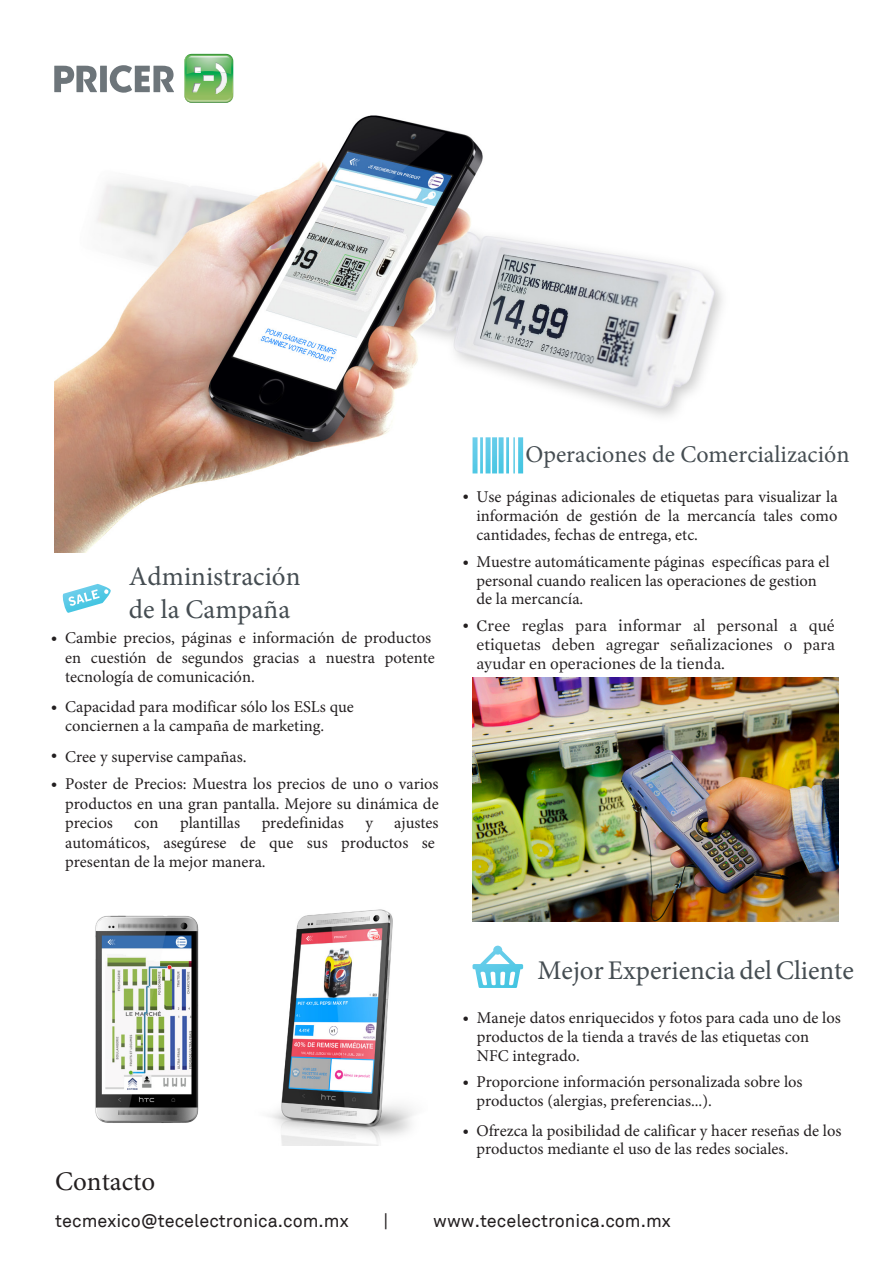
<style>
.page{position:relative;width:893px;height:1263px;background:#fff}
.page>*{position:absolute;margin:0;border:0;box-sizing:border-box;transform-origin:0 0}
.t1{font:27px/32.4px "Minion Pro";color:#454d52}
.footnote{font:27px "Minion Pro";color:#231f20}
.t2{font:24px "Minion Pro";color:#454d52}
.footnote-2{font:18px "Akkurat";color:#231f20}
.t3{font:16.5px/18.8px "Minion Pro";color:#231f20}
.t4{font:16.5px/19.2px "Mercury Text G1";color:#231f20;text-align:justify}
.s1{font-family:"Mercury Text G1"}
</style>
<div class="page">
<svg style="left:184px;top:54px;width:49px;height:49px"></svg>
<svg style="left:54px;top:66px;width:43px;height:26px"></svg>
<div style="left:100px;top:66px;width:7px;height:26px;background:#6d757a"></div>
<svg style="left:110px;top:65px;width:64px;height:28px"></svg>
<img style="left:54px;top:115px;width:669px;height:438px">
<img style="left:472px;top:678px;width:367px;height:243px">
<img style="left:269px;top:909px;width:145px;height:236px">
<img style="left:95px;top:915px;width:104px;height:208px">
<svg style="left:473px;top:437px;width:50px;height:36px"></svg>
<svg style="left:62px;top:584px;width:49px;height:29px"></svg>
<svg style="left:472px;top:946px;width:51px;height:42px"></svg>
<p class="t1" style="left:129px;top:561px;width:173px">Administración de la Campaña</p>
<p class="t3" style="left:65px;top:629px;width:371px;line-height:19.2px;text-indent:-15px"><span class="s1">•</span> Cambie precios, páginas e información de productos en cuestión de segundos gracias a nuestra potente tecnología de comunicación.</p>
<p class="t3" style="left:65px;top:697px;width:290px;text-indent:-15px"><span class="s1">•</span> Capacidad para modificar sólo los ESLs que conciernen a la campaña de marketing.</p>
<p class="t3" style="left:50px;top:748px;width:198px"><span class="s1">•</span> Cree y supervise campañas<span class="s1">.</span></p>
<p class="t3" style="left:65px;top:774px;width:375px;line-height:19.5px;text-align:justify;text-indent:-15px"><span class="s1">•</span> Poster de Precios: Muestra los precios de uno o varios productos en una gran pantalla. Mejore su dinámica de precios</p>
<p class="t3" style="left:134px;top:814px;width:26px">con</p>
<p class="t3" style="left:180px;top:814px;width:62px">plantillas</p>
<p class="t3" style="left:262px;top:814px;width:84px">predefinidas</p>
<p class="t3" style="left:365px;top:814px;width:9px">y</p>
<p class="t3" style="left:65px;top:813px;width:375px;line-height:19.5px;text-indent:329px">ajustes automáticos, asegúrese de que sus productos se presentan de la mejor manera.</p>
<p class="t2" style="left:525px;top:438px;width:326px">Operaciones de Comercialización</p>
<p class="t3" style="left:476px;top:487px;width:363px;line-height:19.2px;text-align:justify;text-indent:-15px"><span class="s1">•</span> Use páginas adicionales de etiquetas para visualizar la información de gestión de la mercancía tales como cantidades, fechas de entrega, etc.</p>
<p class="t3" style="left:476px;top:552px;width:355px;text-indent:-15px"><span class="s1">•</span> Muestre automáticamente páginas específicas para el personal cuando realicen las operaciones de gestion de la mercancía.</p>
<p class="t4" style="left:476px;top:615px;width:360px;text-indent:-15px">• Cree reglas para informar al personal a qué etiquetas deben agregar señalizaciones o para ayudar en operaciones de la tienda.</p>
<p class="t1" style="left:537px;top:954px;width:318px">Mejor Experiencia del Cliente</p>
<p class="t3" style="left:477px;top:1009px;width:366px;text-indent:-15px"><span class="s1">•</span> Maneje datos enriquecidos y fotos para cada uno de los productos de la tienda a través de las etiquetas con<br>NFC integrado.</p>
<p class="t3" style="left:476px;top:1073px;width:328px;text-indent:-15px"><span class="s1">•</span> Proporcione información personalizada sobre los productos (alergias, preferencias...).</p>
<p class="t3" style="left:476px;top:1121px;width:367px;text-indent:-15px"><span class="s1">•</span> Ofrezca la posibilidad de calificar y hacer reseñas de los productos mediante el uso de las redes sociales.</p>
<p class="footnote" style="left:55px;top:1164px;width:102px">Contacto</p>
<p class="footnote-2" style="left:55px;top:1210px;width:295px">tecmexico@tecelectronica.com.mx</p>
<p class="footnote-2" style="left:383px;top:1210px;width:6px">|</p>
<p class="footnote-2" style="left:433px;top:1210px;width:239px">www.tecelectronica.com.mx</p>
</div>
